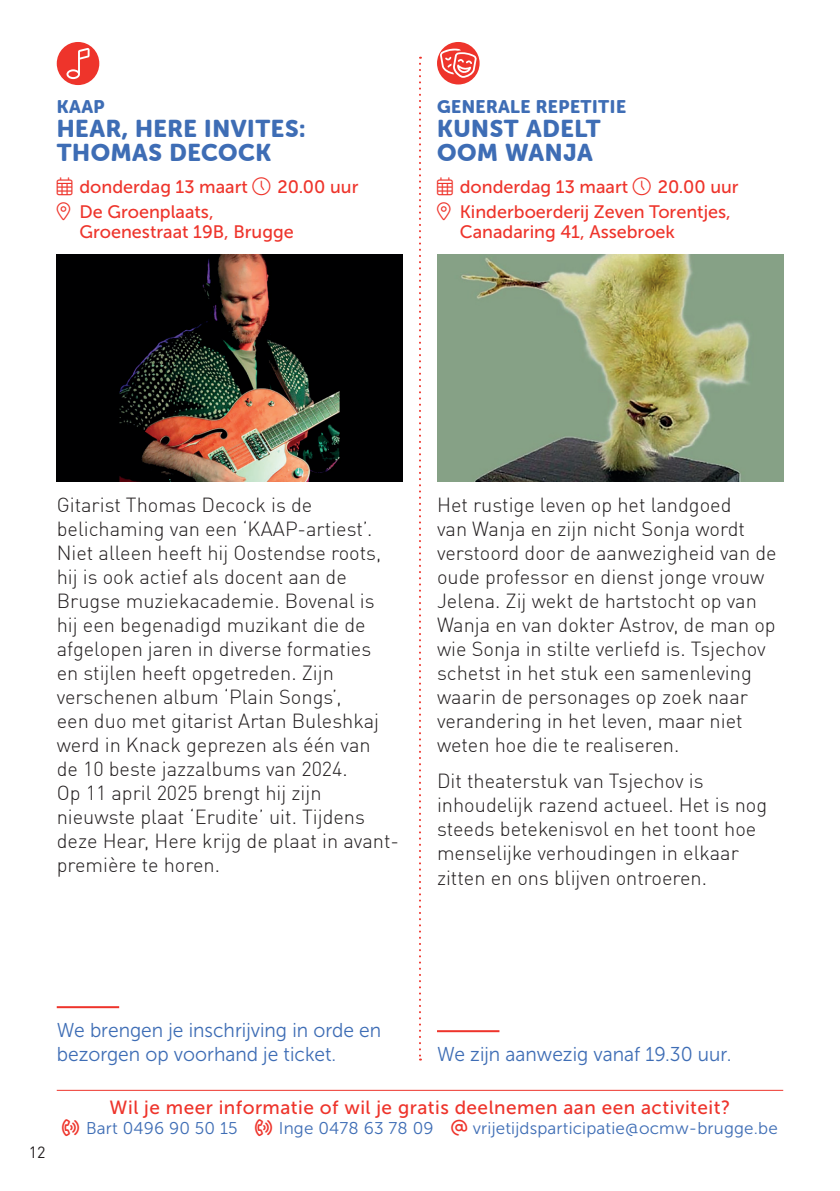
<style>
.page{position:relative;width:840px;height:1191px;background:#fff}
.page>*{position:absolute;margin:0;border:0;box-sizing:border-box;transform-origin:0 0}
.t1{font:24px/24px "Museo Sans Rounded 900";letter-spacing:.025em;color:#3e6db5}
.t2{font:300 20px/24px "DIN Offc Pro";color:#231f20}
.t3{font:20px/24px "Museo Sans 300";color:#3e6db5;scale:.96 1}
.t4{font:19px "Museo Sans 500";letter-spacing:.025em;color:#ee342b}
.t5{font:18px/25.6px "Museo Sans 500";color:#ee342b}
.t6{font:18px "Museo Sans Rounded 900";letter-spacing:.025em;color:#3e6db5}
.t7{font:17px "Museo Sans 300";letter-spacing:.01em;color:#3e6db5}
.t8{font:16px "DIN Offc Pro";color:#231f20}
.s1{color:#ee342b}
</style>
<div class="page">
<img style="left:437px;top:254px;width:345px;height:227px">
<img style="left:57px;top:254px;width:346px;height:227px">
<div style="left:57px;top:42px;width:42px;height:43px;background:#ee342b;border-radius:50%"></div>
<svg style="left:66px;top:48px;width:23px;height:31px"></svg>
<div style="left:437px;top:42px;width:42px;height:42px;background:#ee342b;border-radius:50%"></div>
<svg style="left:439px;top:49px;width:37px;height:29px"></svg>
<hr style="left:437px;top:1030px;width:62px;height:2px;background:#ee342b">
<hr style="left:57px;top:1006px;width:62px;height:2px;background:#ee342b">
<hr style="left:57px;top:1089px;width:725px;height:1px;background:#ee342b">
<svg style="left:419px;top:57px;width:2px;height:1003px"></svg>
<p class="t6" style="left:57px;top:97px;width:49px">KAAP</p>
<p class="t1" style="left:57px;top:117px;width:250px">HEAR, HERE INVITES:<br>THOMAS DECOCK</p>
<p class="t5" style="left:79px;top:174px;width:170px">donderdag 13 maart</p>
<p class="t5" style="left:277px;top:174px;width:82px">20.00 uur</p>
<p class="t5" style="left:79px;top:202px;width:216px;line-height:20px">De Groenplaats,<br>Groenestraat 19B, Brugge</p>
<p class="t6" style="left:437px;top:97px;width:190px">GENERALE REPETITIE</p>
<p class="t1" style="left:437px;top:117px;width:165px">KUNST ADELT<br>OOM WANJA</p>
<p class="t5" style="left:459px;top:174px;width:170px">donderdag 13 maart</p>
<p class="t5" style="left:459px;top:174px;width:280px;text-indent:198px">20.00 uur<br>Kinderboerderij Zeven Torentjes,</p>
<p class="t5" style="left:459px;top:219px;width:217px">Canadaring 41, Assebroek</p>
<p class="t2" style="left:57px;top:491px;width:343px">Gitarist Thomas Decock is de belichaming van een ‘KAAP-artiest’.<br>Niet alleen heeft hij Oostendse roots, hij is ook actief als docent aan de Brugse muziekacademie. Bovenal is hij een begenadigd muzikant die de afgelopen jaren in diverse formaties<br>en stijlen heeft opgetreden. Zijn verschenen album ‘Plain Songs’,<br>een duo met gitarist Artan Buleshkaj werd in Knack geprezen als één van<br>de 10 beste jazzalbums van 2024.<br>Op 11 april 2025 brengt hij zijn nieuwste plaat ‘Erudite’ uit. Tijdens deze Hear, Here krijg de plaat in avant&shy;première te horen.</p>
<p class="t2" style="left:437px;top:491px;width:341px">Het rustige leven op het landgoed<br>van Wanja en zijn nicht Sonja wordt verstoord door de aanwezigheid van de oude professor en dienst jonge vrouw Jelena. Zij wekt de hartstocht op van Wanja en van dokter Astrov, de man op wie Sonja in stilte verliefd is. Tsjechov schetst in het stuk een samenleving waarin de personages op zoek naar verandering in het leven, maar niet weten hoe die te realiseren.</p>
<p class="t2" style="left:437px;top:767px;width:331px">Dit theaterstuk van Tsjechov is inhoudelijk razend actueel. Het is nog steeds betekenisvol en het toont hoe menselijke verhoudingen in elkaar zitten en ons blijven ontroeren.</p>
<p class="t3" style="left:57px;top:1017px;width:339px">We brengen je inschrijving in orde en bezorgen op voorhand je ticket.</p>
<p class="t3" style="left:437px;top:1041px;width:308px">We zijn aanwezig vanaf 19.30 uur.</p>
<p class="t8" style="left:29px;top:1139px;width:18px">12</p>
<p class="t4" style="left:110px;top:1096px;width:622px">Wil je meer informatie of wil je gratis deelnemen aan een activiteit?</p>
<p class="t7" style="left:62px;top:1118px;width:372px"><span class="s1">★</span> Bart 0496 90 50 15 <span class="s1">★</span> Inge 0478 63 78 09</p>
<p class="t7" style="left:472px;top:1118px;width:306px">vrijetijdsparticipatie@ocmw-brugge.be</p>
</div>
